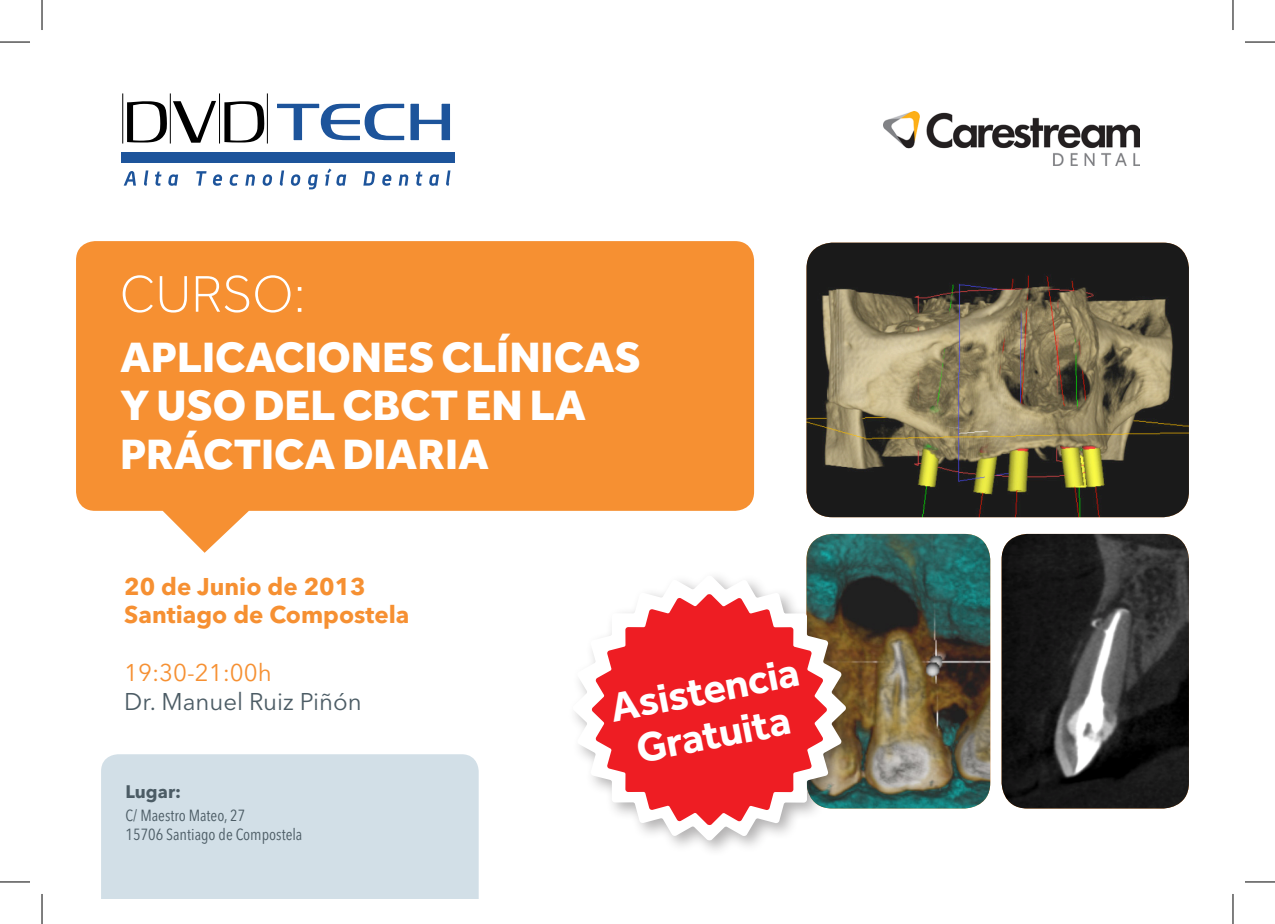
<style>
.page{position:relative;width:1275px;height:924px;background:#fff}
.page>*{position:absolute;margin:0;border:0;box-sizing:border-box;transform-origin:0 0}
.t1{font:300 53.2px "Effra";color:#fff}
.t2{font:800 44px/48.2px "Effra";color:#fff}
.t3{font:700 42px/45.6px "Effra";color:#fff;text-align:center}
.t4{font:700 24px "Avenir Next LT Pro";color:#f69032}
.t5{font:24px "Avenir Next LT Pro";color:#4c5c65}
.t6{font:24px "Avenir Next LT Pro";color:#f69032}
.t7{font:700 18px "Avenir Next LT Pro";color:#4c5c65}
.t8{font:condensed 16px "Avenir Next LT Pro";color:#4c5c65}
</style>
<div class="page">
<svg style="left:76px;top:241px;width:678px;height:311px;fill:#f69032"></svg>
<div style="left:120px;top:343px;width:598px;height:134px;background:#f69032"></div>
<div style="left:101px;top:754px;width:378px;height:144px;background:#d2dfe7"></div>
<svg style="left:124px;top:171px;width:12px;height:14px"></svg>
<svg style="left:144px;top:170px;width:4px;height:16px"></svg>
<svg style="left:155px;top:171px;width:6px;height:15px"></svg>
<svg style="left:168px;top:174px;width:10px;height:12px"></svg>
<svg style="left:196px;top:171px;width:10px;height:14px"></svg>
<svg style="left:213px;top:174px;width:9px;height:12px"></svg>
<svg style="left:230px;top:174px;width:8px;height:12px"></svg>
<svg style="left:245px;top:174px;width:10px;height:11px"></svg>
<svg style="left:263px;top:174px;width:9px;height:12px"></svg>
<svg style="left:280px;top:170px;width:4px;height:16px"></svg>
<svg style="left:291px;top:174px;width:9px;height:12px"></svg>
<svg style="left:308px;top:174px;width:10px;height:15px"></svg>
<svg style="left:363px;top:171px;width:12px;height:14px"></svg>
<svg style="left:382px;top:174px;width:9px;height:12px"></svg>
<svg style="left:399px;top:174px;width:9px;height:11px"></svg>
<svg style="left:416px;top:171px;width:6px;height:15px"></svg>
<svg style="left:429px;top:174px;width:10px;height:12px"></svg>
<svg style="left:446px;top:170px;width:4px;height:16px"></svg>
<svg style="left:325px;top:168px;width:21px;height:18px"></svg>
<div style="left:121px;top:152px;width:334px;height:10px;background:#1d549b"></div>
<svg style="left:127px;top:101px;width:40px;height:42px"></svg>
<svg style="left:224px;top:101px;width:40px;height:42px"></svg>
<svg style="left:173px;top:101px;width:43px;height:42px"></svg>
<hr style="left:122px;top:93px;width:1px;height:50px;background:#000">
<hr style="left:170px;top:93px;width:1px;height:50px;background:#000">
<hr style="left:219px;top:93px;width:1px;height:50px;background:#000">
<hr style="left:267px;top:93px;width:1px;height:50px;background:#000">
<svg style="left:277px;top:103px;width:173px;height:38px"></svg>
<img style="left:883px;top:112px;width:257px;height:54px">
<img style="left:806px;top:242px;width:383px;height:275px">
<img style="left:806px;top:533px;width:184px;height:275px">
<div style="left:567px;top:569px;width:296px;height:288px;background:#231f20;opacity:.35"></div>
<svg style="left:572px;top:575px;width:274px;height:265px"></svg>
<svg style="left:591px;top:593px;width:236px;height:231px;fill:#ee1d23"></svg>
<img style="left:1001px;top:533px;width:188px;height:275px">
<hr style="left:0;top:42px;width:30px;height:1px;background:#000">
<hr style="left:1245px;top:42px;width:30px;height:1px;background:#000">
<hr style="left:0;top:881px;width:30px;height:1px;background:#000">
<hr style="left:1245px;top:881px;width:30px;height:1px;background:#000">
<hr style="left:42px;top:0;width:1px;height:30px;background:#000">
<hr style="left:42px;top:893px;width:1px;height:30px;background:#000">
<hr style="left:1232px;top:0;width:1px;height:30px;background:#000">
<hr style="left:1232px;top:893px;width:1px;height:30px;background:#000">
<p class="t1" style="left:120px;top:264px;width:187px">CURSO:</p>
<p class="t2" style="left:120px;top:332px;width:522px">APLICACIONES CLÍNICAS<br>Y USO DEL CBCT EN LA<br>PRÁCTICA DIARIA</p>
<p class="t4" style="left:124px;top:571px;width:243px">20 de Junio de 2013</p>
<p class="t4" style="left:124px;top:600px;width:287px">Santiago de Compostela</p>
<p class="t6" style="left:124px;top:658px;width:149px">19:30-21:00h</p>
<p class="t5" style="left:124px;top:686px;width:239px">Dr. Manuel Ruiz Piñón</p>
<p class="t7" style="left:126px;top:779px;width:57px">Lugar:</p>
<p class="t8" style="left:126px;top:805px;width:121px">C/ Maestro Mateo, 27</p>
<p class="t8" style="left:126px;top:824px;width:178px">15706 Santiago de Compostela</p>
<p class="t3" style="left:606px;top:684px;width:193px;rotate:-11deg">Asistencia<br>Gratuita</p>
</div>
